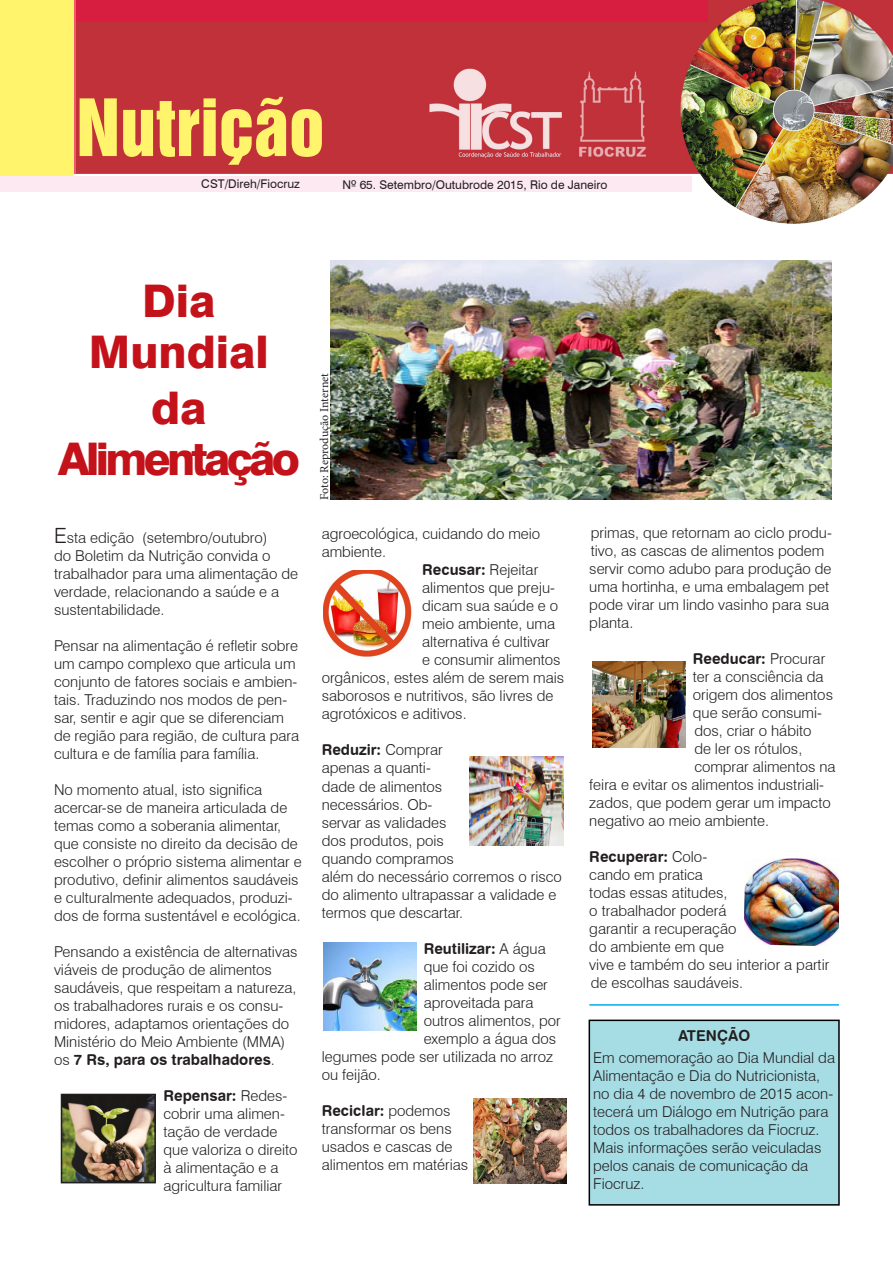
<style>
.page{position:relative;width:893px;height:1263px;background:#fff}
.page>*{position:absolute;margin:0;border:0;box-sizing:border-box;transform-origin:0 0}
.t1{font:72px "Swiss 921 BT Regular A";color:#fff46b}
.texto{font:800 45px/51px "Swiss 721 BT";letter-spacing:-.08em;color:#c4121a;text-align:center}
.texto-2{font:800 45px/51px "Swiss 721 BT";color:#c4121a;text-align:center}
.t2{font:300 15px/18px "Swiss 721 BT";color:#231f20}
.t3{font:15px "Swiss 721 BT Bold Rounded";color:#231f20}
.texto-3{font:12px "Swiss 721 BT";color:#231f20}
.t4{font:12px "Minion Pro";letter-spacing:-.005em;color:#231f20}
.s1{font-size:21px}
.s2{font-family:"Swiss 721 BT Bold Rounded";font-weight:400}
.s3{font-family:"Swiss 721 BT";font-weight:300}
</style>
<div class="page">
<div style="left:589px;top:1019px;width:251px;height:186px;background:#a6dce4;border:2px solid #000"></div>
<img style="left:12px;top:0;width:881px;height:224px">
<div style="left:0;top:0;width:74px;height:176px;background:#fff46b"></div>
<div style="left:76px;top:0;width:631px;height:21px;background:#d71d40"></div>
<div style="left:0;top:176px;width:691px;height:15px;background:#fce9f1"></div>
<img style="left:64px;top:1097px;width:89px;height:83px">
<div style="left:61px;top:1094px;width:95px;height:89px;border:2px solid #231f20"></div>
<img style="left:592px;top:662px;width:94px;height:85px">
<img style="left:323px;top:570px;width:89px;height:87px">
<img style="left:470px;top:757px;width:93px;height:88px">
<img style="left:473px;top:1098px;width:94px;height:85px">
<img style="left:323px;top:942px;width:94px;height:88px">
<img style="left:744px;top:858px;width:95px;height:88px">
<img style="left:331px;top:260px;width:501px;height:240px">
<hr style="left:589px;top:1004px;width:250px;height:2px;background:#00aeef">
<p class="t1" style="left:76px;top:81px;width:249px">Nutrição</p>
<p class="texto-3" style="left:201px;top:176px;width:100px">CST/Direh/Fiocruz</p>
<p class="texto-3" style="left:343px;top:176px;width:266px">Nº 65. Setembro/Outubrode 2015, Rio de Janeiro</p>
<p class="texto-2" style="left:89px;top:276px;width:181px">Dia<br>Mundial</p>
<p class="texto" style="left:58px;top:382px;width:244px">da<br>Alimentação</p>
<p class="t2" style="left:54px;top:529px;width:246px"><span class="s1">E</span>sta edição (setembro/outubro)<br>do Boletim da Nutrição convida o trabalhador para uma alimentação de verdade, relacionando a saúde e a sustentabilidade.</p>
<p class="t2" style="left:54px;top:637px;width:247px">Pensar na alimentação é refletir sobre um campo complexo que articula um conjunto de fatores sociais e ambien&shy;tais. Traduzindo nos modos de pen&shy;sar, sentir e agir que se diferenciam de região para região, de cultura para cultura e de família para família.</p>
<p class="t2" style="left:54px;top:781px;width:249px">No momento atual, isto significa acercar-se de maneira articulada de temas como a soberania alimentar, que consiste no direito da decisão de escolher o próprio sistema alimentar e produtivo, definir alimentos saudáveis e culturalmente adequados, produzi&shy;dos de forma sustentável e ecológica.</p>
<p class="t2" style="left:54px;top:943px;width:245px">Pensando a existência de alternativas viáveis de produção de alimentos saudáveis, que respeitam a natureza, os trabalhadores rurais e os consu&shy;midores, adaptamos orientações do Ministério do Meio Ambiente (MMA) os <span class="s2">7 Rs, para os trabalhadores</span>.</p>
<p class="t2" style="left:164px;top:1087px;width:136px"><span class="s2">Repensar:</span> Redes&shy;cobrir uma alimen&shy;tação de verdade que valoriza o direito à alimentação e a agricultura familiar</p>
<p class="t4" style="left:316px;top:500px;width:129px;rotate:-90deg">Foto: Reprodução Internet</p>
<p class="t2" style="left:322px;top:525px;width:220px">agroecológica, cuidando do meio ambiente.</p>
<p class="t3" style="left:422px;top:561px;width:118px">Recusar: <span class="s3">Rejeitar</span></p>
<p class="t2" style="left:422px;top:579px;width:134px">alimentos que preju-</p>
<p class="t2" style="left:422px;top:597px;width:138px">dicam sua saúde e o</p>
<p class="t2" style="left:422px;top:615px;width:134px">meio ambiente, uma</p>
<p class="t2" style="left:422px;top:633px;width:129px">alternativa é cultivar</p>
<p class="t2" style="left:422px;top:651px;width:140px">e consumir alimentos</p>
<p class="t2" style="left:322px;top:669px;width:244px">orgânicos, estes além de serem mais</p>
<p class="t2" style="left:322px;top:687px;width:233px">saborosos e nutritivos, são livres de</p>
<p class="t2" style="left:322px;top:705px;width:146px">agrotóxicos e aditivos.</p>
<p class="t2" style="left:322px;top:741px;width:242px"><span class="s2">Reduzir:</span> Comprar<br>apenas a quanti-<br>dade de alimentos<br>necessários. Ob-<br>servar as validades<br>dos produtos, pois<br>quando compramos<br>além do necessário corremos o risco do alimento ultrapassar a validade e termos que descartar.</p>
<p class="t3" style="left:424px;top:939px;width:124px">Reutilizar: <span class="s3">A água</span></p>
<p class="t2" style="left:424px;top:957px;width:113px">que foi cozido os</p>
<p class="t2" style="left:424px;top:975px;width:126px">alimentos pode ser</p>
<p class="t2" style="left:424px;top:993px;width:111px">aproveitada para</p>
<p class="t2" style="left:424px;top:1011px;width:139px">outros alimentos, por</p>
<p class="t2" style="left:424px;top:1029px;width:134px">exemplo a água dos</p>
<p class="t2" style="left:322px;top:1047px;width:233px">legumes pode ser utilizada no arroz</p>
<p class="t2" style="left:322px;top:1065px;width:61px">ou feijão.</p>
<p class="t2" style="left:322px;top:1101px;width:148px"><span class="s2">Reciclar:</span> podemos transformar os bens usados e cascas de alimentos em matérias</p>
<p class="t2" style="left:589px;top:524px;width:244px">primas, que retornam ao ciclo produ&shy;tivo, as cascas de alimentos podem servir como adubo para produção de uma hortinha, e uma embalagem pet pode virar um lindo vasinho para sua planta.</p>
<p class="t3" style="left:693px;top:649px;width:134px">Reeducar: <span class="s3">Procurar</span></p>
<p class="t2" style="left:693px;top:668px;width:132px">ter a consciência da</p>
<p class="t2" style="left:693px;top:686px;width:142px">origem dos alimentos</p>
<p class="t2" style="left:693px;top:704px;width:131px">que serão consumi-</p>
<p class="t2" style="left:694px;top:722px;width:119px">dos, criar o hábito</p>
<p class="t2" style="left:694px;top:740px;width:109px">de ler os rótulos,</p>
<p class="t2" style="left:694px;top:758px;width:143px">comprar alimentos na</p>
<p class="t2" style="left:589px;top:776px;width:236px">feira e evitar os alimentos industriali-</p>
<p class="t2" style="left:589px;top:794px;width:243px">zados, que podem gerar um impacto</p>
<p class="t2" style="left:589px;top:812px;width:181px">negativo ao meio ambiente.</p>
<p class="t2" style="left:589px;top:848px;width:242px"><span class="s2">Recuperar:</span> Colo-<br>cando em pratica<br>todas essas atitudes,<br>o trabalhador poderá<br>garantir a recuperação<br>do ambiente em que<br>vive e também do seu interior a partir de escolhas saudáveis.</p>
<p class="t3" style="left:678px;top:1026px;width:74px">ATENÇÃO</p>
<p class="t2" style="left:593px;top:1049px;width:243px">Em comemoração ao Dia Mundial da<br>Alimentação e Dia do Nutricionista, no dia 4 de novembro de 2015 acon&shy;tecerá um Diálogo em Nutrição para todos os trabalhadores da Fiocruz.<br>Mais informações serão veiculadas pelos canais de comunicação da<br>Fiocruz.</p>
</div>
